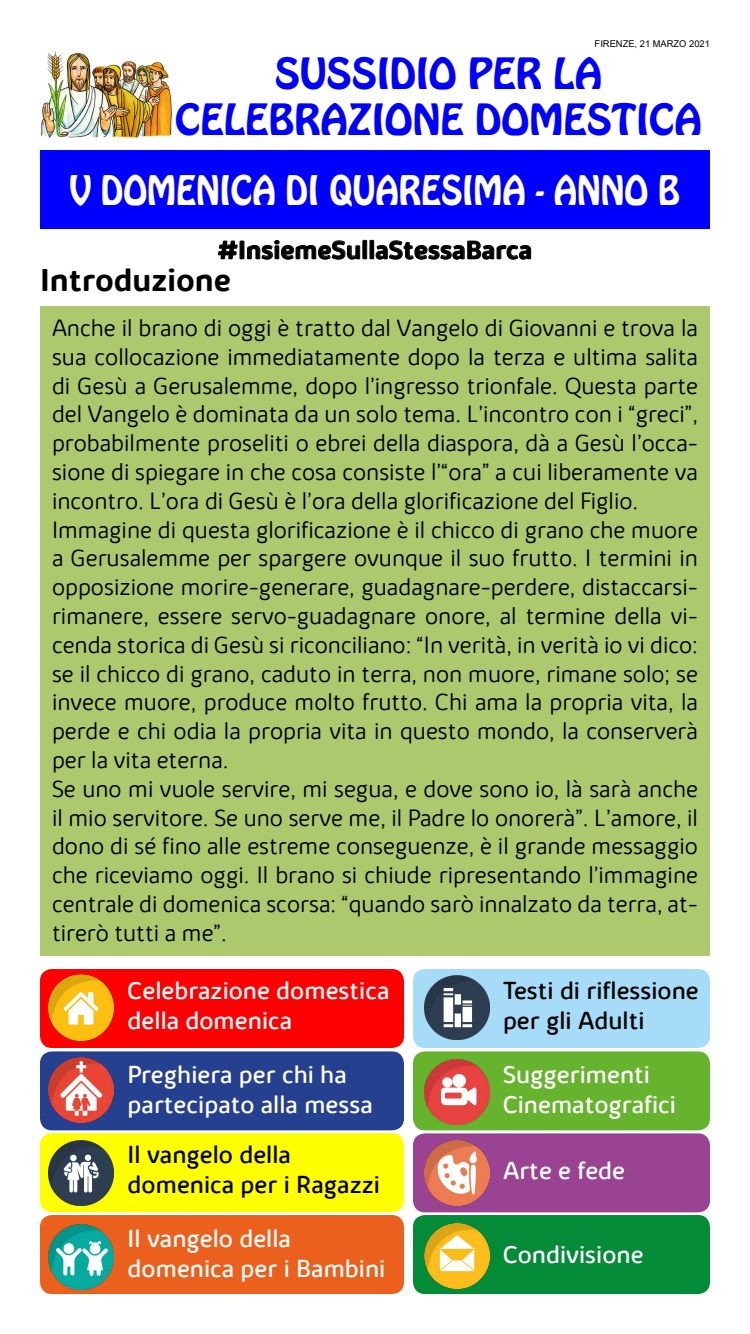
<style>
.page{position:relative;width:750px;height:1334px;background:#fff}
.page>*{position:absolute;margin:0;border:0;box-sizing:border-box;transform-origin:0 0}
.t1{font:38px/45.6px "Hobo Std";color:#00f;text-align:center}
.t2{font:36px "Hobo Std";color:#fff;scale:.93 1}
.t3{font:700 32px "Kabrio Alternate";color:#000}
.t4{font:700 26px "Kabrio Alternate";color:#000}
.t5{font:25px/30px "Kabrio Alternate";color:#fff}
.t6{font:25px/30px "Kabrio Alternate";color:#000}
.t7{font:300 24px/28.8px "Kabrio Alternate";color:#000}
.t8{font:9.4px "Arial";color:#000}
</style>
<div class="page">
<div style="left:40px;top:150px;width:670px;height:79px;background:#00f"></div>
<div style="left:40px;top:306px;width:670px;height:650px;background:#acc96e"></div>
<div style="left:40px;top:969px;width:364px;height:79px;background:#f00;border-radius:12px"></div>
<img style="left:49px;top:975px;width:65px;height:65px">
<div style="left:40px;top:1215px;width:364px;height:79px;background:#eb601c;border-radius:12px"></div>
<img style="left:49px;top:1224px;width:65px;height:65px">
<div style="left:413px;top:1051px;width:297px;height:79px;background:#66b32e;border-radius:12px"></div>
<img style="left:424px;top:1059px;width:66px;height:65px">
<div style="left:40px;top:1133px;width:364px;height:79px;background:#ff0;border-radius:12px"></div>
<img style="left:49px;top:1140px;width:65px;height:65px">
<div style="left:413px;top:969px;width:297px;height:79px;background:#a7dcf8;border-radius:12px"></div>
<img style="left:425px;top:975px;width:64px;height:65px">
<div style="left:413px;top:1215px;width:297px;height:79px;background:#048b38;border-radius:12px"></div>
<img style="left:424px;top:1223px;width:65px;height:65px">
<div style="left:413px;top:1133px;width:297px;height:79px;background:#994392;border-radius:12px"></div>
<img style="left:424px;top:1140px;width:65px;height:65px">
<div style="left:40px;top:1051px;width:364px;height:79px;background:#25408f;border-radius:12px"></div>
<img style="left:49px;top:1058px;width:65px;height:65px">
<img style="left:41px;top:51px;width:131px;height:87px">
<svg style="left:218px;top:240px;width:313px;height:20px"></svg>
<p class="t8" style="left:595px;top:37px;width:117px">FIRENZE, 21 MARZO 2021</p>
<h1 class="t1" style="left:175px;top:52px;width:528px">SUSSIDIO PER LA<br>CELEBRAZIONE DOMESTICA</h1>
<h2 class="t2" style="left:70px;top:165px;width:658px">V DOMENICA DI QUARESIMA - ANNO B</h2>
<p class="t4" style="left:218px;top:234px;width:316px">#InsiemeSullaStessaBarca</p>
<h3 class="t3" style="left:40px;top:261px;width:193px">Introduzione</h3>
<p class="t7" style="left:52px;top:314px;width:648px">Anche il brano di oggi è tratto dal Vangelo di Giovanni e trova la sua collocazione immediatamente dopo la terza e ultima salita di Gesù a Gerusalemme, dopo l’ingresso trionfale. Questa parte del Vangelo è dominata da un solo tema. L’incontro con i “greci”, probabilmente proseliti o ebrei della diaspora, dà a Gesù l’occa&shy;sione di spiegare in che cosa consiste l’“ora” a cui liberamente va incontro. L’ora di Gesù è l’ora della glorificazione del Figlio.<br>Immagine di questa glorificazione è il chicco di grano che muore a Gerusalemme per spargere ovunque il suo frutto. I termini in opposizione morire-generare, guadagnare-perdere, distaccarsi&shy;rimanere, essere servo-guadagnare onore, al termine della vi&shy;cenda storica di Gesù si riconciliano: “In verità, in verità io vi dico: se il chicco di grano, caduto in terra, non muore, rimane solo; se invece muore, produce molto frutto. Chi ama la propria vita, la perde e chi odia la propria vita in questo mondo, la conserverà per la vita eterna.<br>Se uno mi vuole servire, mi segua, e dove sono io, là sarà anche il mio servitore. Se uno serve me, il Padre lo onorerà”. L’amore, il dono di sé fino alle estreme conseguenze, è il grande messaggio che riceviamo oggi. Il brano si chiude ripresentando l’immagine centrale di domenica scorsa: “quando sarò innalzato da terra, at&shy;tirerò tutti a me”.</p>
<p class="t5" style="left:128px;top:976px;width:263px">Celebrazione domestica della domenica</p>
<p class="t5" style="left:128px;top:1060px;width:247px">Preghiera per chi ha partecipato alla messa</p>
<p class="t6" style="left:128px;top:1140px;width:254px">Il vangelo della domenica per i Ragazzi</p>
<p class="t5" style="left:128px;top:1224px;width:259px">Il vangelo della domenica per i Bambini</p>
<p class="t6" style="left:503px;top:976px;width:197px">Testi di riflessione per gli Adulti</p>
<p class="t5" style="left:503px;top:1060px;width:175px">Suggerimenti<br>Cinematografici</p>
<p class="t5" style="left:503px;top:1156px;width:124px">Arte e fede</p>
<p class="t5" style="left:503px;top:1240px;width:142px">Condivisione</p>
</div>
